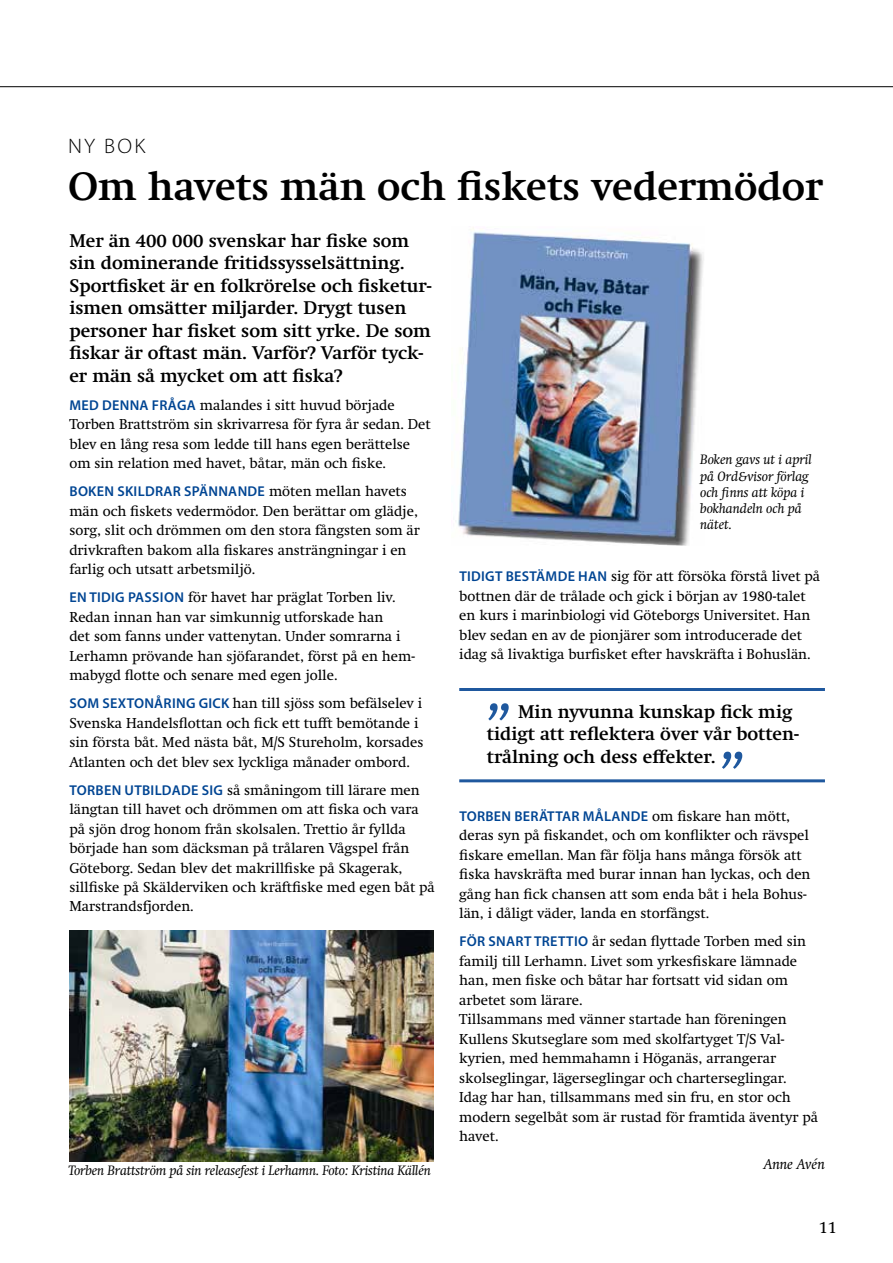
<style>
.page{position:relative;width:893px;height:1263px;background:#fff}
.page>*{position:absolute;margin:0;border:0;box-sizing:border-box;transform-origin:0 0}
.t1{font:italic 64.5px "Swift";color:#1f589e}
.t2{font:700 39px "Swift";color:#000}
.t3{font:300 21px "Myriad Pro";color:#000;scale:1.04 1}
.t4{font:700 18px/22.5px "Swift";color:#000}
.t5{font:16.5px "Swift";color:#000}
.t6{font:14.25px/19.5px "Swift";color:#000}
.t7{font:600 14.25px "Myriad Pro";letter-spacing:.02em;color:#004593}
.t8{font:italic 14.25px "Swift";color:#000}
.t9{font:italic 13.5px/16.2px "Swift";color:#000}
.s1{font-family:"Myriad Pro";font-weight:600;color:#004593}
.s2{font-family:"Swift";font-weight:400;color:#000}
</style>
<div class="page">
<hr style="left:0;top:86px;width:893px;height:1px;background:#000">
<img style="left:458px;top:228px;width:246px;height:318px">
<img style="left:69px;top:931px;width:365px;height:230px">
<hr style="left:459px;top:688px;width:366px;height:3px;background:#1f589e">
<hr style="left:459px;top:779px;width:366px;height:3px;background:#1f589e">
<h3 class="t3" style="left:68px;top:133px;width:76px">NY BOK</h3>
<h2 class="t2" style="left:68px;top:163px;width:756px">Om havets män och fiskets vedermödor</h2>
<p class="t4" style="left:69px;top:229px;width:364px">Mer än 400 000 svenskar har fiske som sin dominerande fritidssysselsättning.<br>Sportfisket är en folkrörelse och fisketur&shy;ismen omsätter miljarder. Drygt tusen personer har fisket som sitt yrke. De som fiskar är oftast män. Varför? Varför tyck&shy;er män så mycket om att fiska?</p>
<p class="t6" style="left:69px;top:395px;width:363px"><span class="s1">MED DENNA FRÅGA</span> malandes i sitt huvud började Torben Brattström sin skrivarresa för fyra år sedan. Det blev en lång resa som ledde till hans egen berättelse om sin relation med havet, båtar, män och fiske.</p>
<p class="t7" style="left:70px;top:482px;width:339px">BOKEN SKILDRAR SPÄNNANDE <span class="s2">möten mellan havets</span></p>
<p class="t6" style="left:69px;top:501px;width:352px">män och fiskets vedermödor. Den berättar om glädje, sorg, slit och drömmen om den stora fångsten som är drivkraften bakom alla fiskares ansträngningar i en farlig och utsatt arbetsmiljö.</p>
<p class="t6" style="left:69px;top:587px;width:347px"><span class="s1">EN TIDIG PASSION</span> för havet har präglat Torben liv.<br>Redan innan han var simkunnig utforskade han<br>det som fanns under vattenytan. Under somrarna i Lerhamn prövande han sjöfarandet, först på en hem&shy;mabygd flotte och senare med egen jolle.</p>
<p class="t6" style="left:69px;top:693px;width:355px"><span class="s1">SOM SEXTONÅRING GICK</span> han till sjöss som befälselev i Svenska Handelsflottan och fick ett tufft bemötande i sin första båt. Med nästa båt, M/S Stureholm, korsades Atlanten och det blev sex lyckliga månader ombord.</p>
<p class="t6" style="left:69px;top:780px;width:367px"><span class="s1">TORBEN UTBILDADE SIG</span> så småningom till lärare men längtan till havet och drömmen om att fiska och vara på sjön drog honom från skolsalen. Trettio år fyllda började han som däcksman på trålaren Vågspel från Göteborg. Sedan blev det makrillfiske på Skagerak, sillfiske på Skälderviken och kräftfiske med egen båt på Marstrandsfjorden.</p>
<p class="t9" style="left:68px;top:1163px;width:364px">Torben Brattström på sin releasefest i Lerhamn. Foto: Kristina Källén</p>
<p class="t9" style="left:700px;top:452px;width:113px">Boken gavs ut i april på Ord&amp;visor förlag och finns att köpa i bokhandeln och på nätet.</p>
<p class="t6" style="left:459px;top:567px;width:362px"><span class="s1">TIDIGT BESTÄMDE HAN</span> sig för att försöka förstå livet på bottnen där de trålade och gick i början av 1980-talet en kurs i marinbiologi vid Göteborgs Universitet. Han blev sedan en av de pionjärer som introducerade det idag så livaktiga burfisket efter havskräfta i Bohuslän.</p>
<h1 class="t1" style="left:484px;top:689px;width:28px">”</h1>
<p class="t4" style="left:487px;top:700px;width:314px;text-indent:31px">Min nyvunna kunskap fick mig tidigt att reflektera över vår botten&shy;trålning och dess effekter.</p>
<h1 class="t1" style="left:717px;top:737px;width:28px">”</h1>
<p class="t7" style="left:459px;top:807px;width:332px">TORBEN BERÄTTAR MÅLANDE <span class="s2">om fiskare han mött,</span></p>
<p class="t6" style="left:459px;top:826px;width:353px">deras syn på fiskandet, och om konflikter och rävspel fiskare emellan. Man får följa hans många försök att fiska havskräfta med burar innan han lyckas, och den gång han fick chansen att som enda båt i hela Bohus&shy;län, i dåligt väder, landa en storfångst.</p>
<p class="t6" style="left:459px;top:932px;width:360px"><span class="s1">FÖR SNART TRETTIO</span> år sedan flyttade Torben med sin familj till Lerhamn. Livet som yrkesfiskare lämnade han, men fiske och båtar har fortsatt vid sidan om arbetet som lärare.<br>Tillsammans med vänner startade han föreningen Kullens Skutseglare som med skolfartyget T/S Val&shy;kyrien, med hemmahamn i Höganäs, arrangerar skolseglingar, lägerseglingar och charterseglingar.<br>Idag har han, tillsammans med sin fru, en stor och modern segelbåt som är rustad för framtida äventyr på havet.</p>
<p class="t8" style="left:764px;top:1156px;width:63px">Anne Avén</p>
<p class="t5" style="left:819px;top:1218px;width:20px">11</p>
</div>
